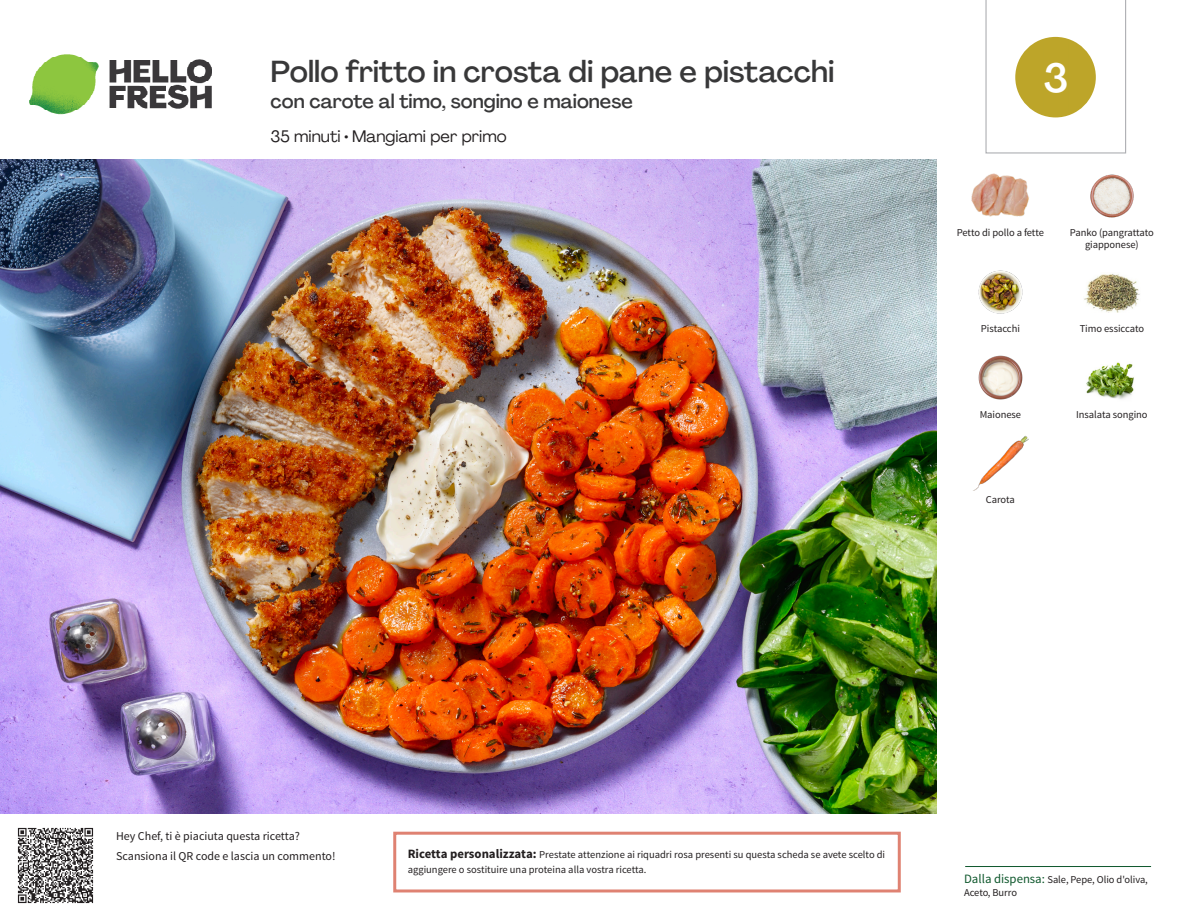
<style>
.page{position:relative;width:1188px;height:918px;background:#fff}
.page>*{position:absolute;margin:0;border:0;box-sizing:border-box;transform-origin:0 0}
._24_Recipe_Nr_Bag{font:500 40.5px "Agrandir";color:#fff}
._15_Titel_UK{font:500 30px "Agrandir";color:#383839}
._15_Titel_UK-2{font:500 19.5px "Agrandir";color:#383839}
._02_Box_Type{font:16.5px "Agrandir";color:#231f20}
._06_Before_Start{font:12px "Source Sans Pro";color:#231f20}
.STEP_Text_IT{font:10.5px/15px "Source Sans Pro";color:#231f20}
._18_FRONT_ingredients_UK{font:10.5px/12px "Source Sans Pro";letter-spacing:-.005em;color:#231f20;text-align:center}
.t1{font:10.5px/13.5px "Source Sans Variable";letter-spacing:-.005em;color:#231f20}
.s1{font-weight:700;font-size:12.75px}
.s2{font-family:"Source Sans Pro";font-size:12.75px;color:#0e572c}
</style>
<div class="page">
<img style="left:30px;top:54px;width:181px;height:61px">
<hr style="left:965px;top:866px;width:186px;height:1px;background:#0e572c">
<img style="left:0;top:159px;width:936px;height:655px">
<img style="left:1090px;top:174px;width:44px;height:44px">
<img style="left:972px;top:173px;width:57px;height:44px">
<img style="left:1084px;top:274px;width:56px;height:38px">
<img style="left:978px;top:270px;width:45px;height:44px">
<img style="left:1086px;top:362px;width:48px;height:37px">
<img style="left:978px;top:355px;width:45px;height:45px">
<img style="left:973px;top:435px;width:56px;height:56px">
<img style="left:17px;top:827px;width:77px;height:77px">
<div style="left:393px;top:832px;width:508px;height:60px;border:3px solid #df8272"></div>
<svg style="left:985px;top:0;width:141px;height:154px"></svg>
<p class="_15_Titel_UK" style="left:271px;top:53px;width:566px">Pollo fritto in crosta di pane e pistacchi</p>
<p class="_15_Titel_UK-2" style="left:271px;top:89px;width:364px">con carote al timo, songino e maionese</p>
<p class="_02_Box_Type" style="left:271px;top:126px;width:238px">35 minuti • Mangiami per primo</p>
<p class="_24_Recipe_Nr_Bag" style="left:1043px;top:53px;width:26px">3</p>
<p class="_18_FRONT_ingredients_UK" style="left:957px;top:227px;width:89px">Petto di pollo a fette</p>
<p class="_18_FRONT_ingredients_UK" style="left:1070px;top:227px;width:86px">Panko (pangrattato giapponese)</p>
<p class="_18_FRONT_ingredients_UK" style="left:981px;top:323px;width:40px">Pistacchi</p>
<p class="_18_FRONT_ingredients_UK" style="left:1080px;top:323px;width:66px">Timo essiccato</p>
<p class="_18_FRONT_ingredients_UK" style="left:980px;top:408px;width:43px">Maionese</p>
<p class="_18_FRONT_ingredients_UK" style="left:1076px;top:408px;width:73px">Insalata songino</p>
<p class="_18_FRONT_ingredients_UK" style="left:986px;top:494px;width:31px">Carota</p>
<p class="_06_Before_Start" style="left:116px;top:829px;width:185px">Hey Chef, ti è piaciuta questa ricetta?</p>
<p class="_06_Before_Start" style="left:116px;top:848px;width:221px">Scansiona il QR code e lascia un commento!</p>
<p class="STEP_Text_IT" style="left:408px;top:847px;width:479px"><span class="s1">Ricetta personalizzata:</span> Prestate attenzione ai riquadri rosa presenti su questa scheda se avete scelto di aggiungere o sostituire una proteina alla vostra ricetta.</p>
<p class="t1" style="left:964px;top:873px;width:185px"><span class="s2">Dalla dispensa:</span> Sale, Pepe, Olio d'oliva,<br>Aceto, Burro</p>
</div>
